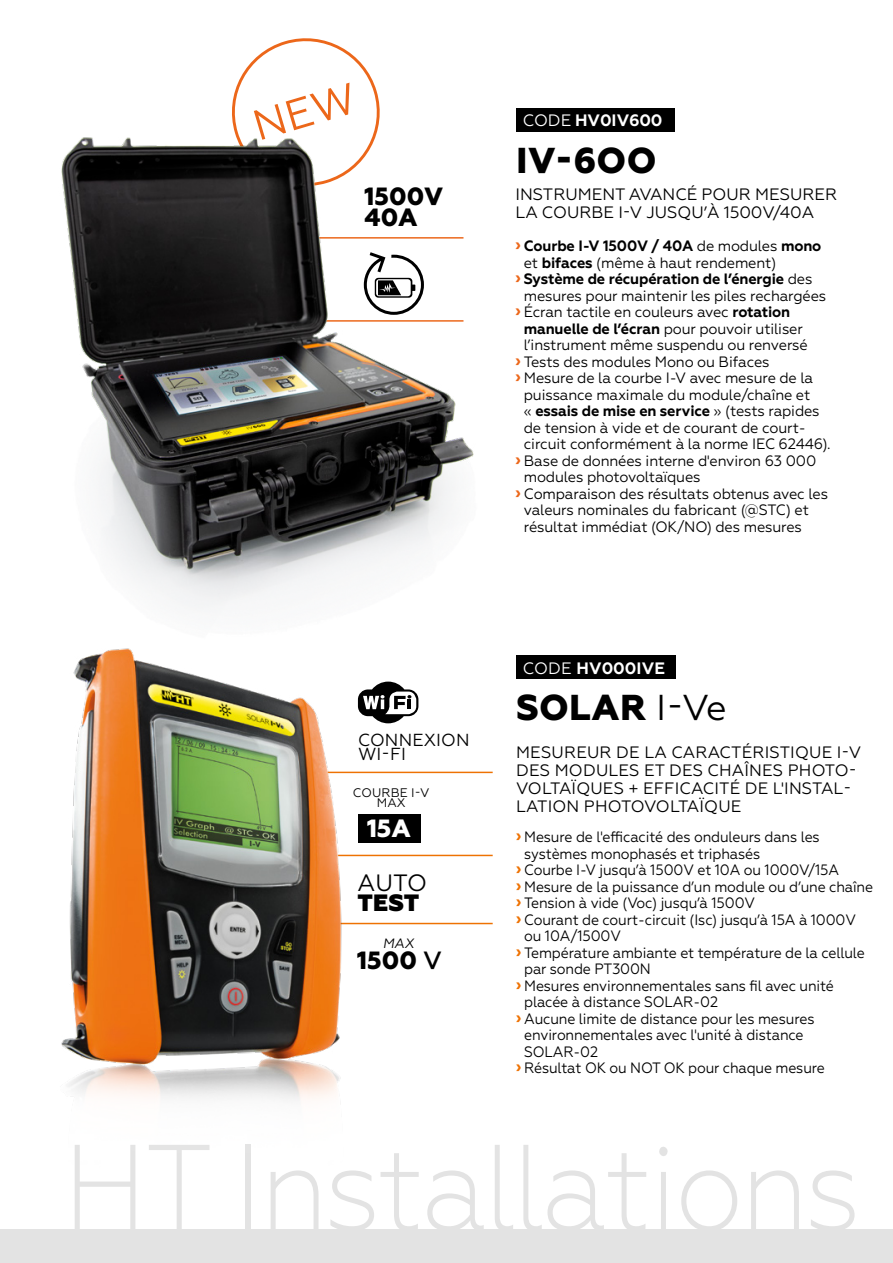
<style>
.page{position:relative;width:893px;height:1263px;background:#fff}
.page>*{position:absolute;margin:0;border:0;box-sizing:border-box;transform-origin:0 0}
.t1{font:300 121.5px "Geometria";letter-spacing:-.02em;color:#e3e3e3;scale:.91 1}
.t2{font:800 36px "Geometria";letter-spacing:.01em;color:#000}
.t3{font:800 24.9px "Geometria";color:#000}
.t4{font:800 24.9px "Geometria";color:#fff}
.t5{font:23.55px "Geometria";color:#000}
.t6{font:800 23.55px "Geometria";color:#000}
.t7{font:17.4px/14.9px "Geometria";letter-spacing:.01em;color:#000}
.t8{font:16.5px/18px "Geometria";letter-spacing:.01em;color:#000}
.t9{font:700 16.5px "Geometria";color:#fff}
.t10{font:15px/16.5px "Geometria";letter-spacing:-.01em;color:#000}
.t11{font:15px/16.5px "Geometria";letter-spacing:-.01em;color:#000;scale:.94 1}
.t12{font:italic 13.5px "Geometria";color:#000}
.t13{font:12.45px "Geometria";letter-spacing:.01em;color:#000}
.s1{font-weight:400}
.s2{font-weight:800;color:#ec671a}
.s3{font-weight:700}
.s4{font-weight:500}
.s5{font-weight:800;color:#ee7203}
</style>
<div class="page">
<div style="left:0;top:1229px;width:893px;height:34px;background:#e3e3e3"></div>
<hr style="left:277px;top:772px;width:216px;height:1px;background:#ee7203">
<hr style="left:277px;top:855px;width:216px;height:1px;background:#ee7203">
<hr style="left:277px;top:923px;width:216px;height:1px;background:#ee7203">
<svg style="left:407px;top:689px;width:11px;height:28px"></svg>
<div style="left:358px;top:814px;width:62px;height:28px;background:#000"></div>
<div style="left:516px;top:109px;width:159px;height:23px;background:#000"></div>
<img style="left:61px;top:648px;width:346px;height:453px">
<img style="left:61px;top:137px;width:413px;height:473px">
<div style="left:516px;top:656px;width:159px;height:23px;background:#000"></div>
<svg style="left:225px;top:38px;width:162px;height:155px"></svg>
<p class="t3" style="left:365px;top:182px;width:80px">1500V</p>
<p class="t3" style="left:365px;top:203px;width:55px">40A</p>
<p class="t9" style="left:523px;top:110px;width:141px"><span class="s1">CODE</span> HV0IV600</p>
<p class="t2" style="left:516px;top:139px;width:142px">IV-6OO</p>
<p class="t8" style="left:515px;top:186px;width:323px">INSTRUMENT AVANCÉ POUR MESURER<br>LA COURBE I-V JUSQU’À 1500V/40A</p>
<p class="t10" style="left:524px;top:238px;width:299px;text-indent:-8px"><span class="s2">›</span> <span class="s3">Courbe I-V 1500V / 40A</span> de modules <span class="s3">mono </span>et <span class="s3">bifaces</span> (même à haut rendement)</p>
<p class="t10" style="left:524px;top:271px;width:304px;text-indent:-8px"><span class="s2">›</span> <span class="s3">Système de récupération de l’énergie</span> des mesures pour maintenir les piles rechargées</p>
<p class="t10" style="left:524px;top:304px;width:285px;text-indent:-8px"><span class="s2">›</span> Écran tactile en couleurs avec <span class="s3">rotation manuelle de l’écran</span> pour pouvoir utiliser l’instrument même suspendu ou renversé</p>
<p class="t10" style="left:515px;top:353px;width:256px"><span class="s2">›</span> Tests des modules Mono ou Bifaces</p>
<p class="t10" style="left:524px;top:370px;width:308px;text-indent:-8px"><span class="s2">›</span> Mesure de la courbe I-V avec mesure de la puissance maximale du module/chaîne et<br>« <span class="s3">essais de mise en service</span> » (tests rapides de tension à vide et de courant de court&shy;circuit conformément à la norme IEC 62446).</p>
<p class="t10" style="left:524px;top:452px;width:294px;text-indent:-8px"><span class="s2">›</span> Base de données interne d'environ 63 000 modules photovoltaïques</p>
<p class="t10" style="left:524px;top:485px;width:306px;text-indent:-8px"><span class="s2">›</span> Comparaison des résultats obtenus avec les valeurs nominales du fabricant (@STC) et résultat immédiat (OK/NO) des mesures</p>
<p class="t7" style="left:358px;top:732px;width:113px">CONNEXION<br>WI-FI</p>
<p class="t13" style="left:353px;top:785px;width:78px">COURBE I-V</p>
<p class="t13" style="left:377px;top:796px;width:30px">MAX</p>
<p class="t4" style="left:367px;top:813px;width:45px">15A</p>
<p class="t5" style="left:357px;top:869px;width:71px">AUTO</p>
<p class="t6" style="left:357px;top:889px;width:63px">TEST</p>
<p class="t12" style="left:383px;top:935px;width:33px">MAX</p>
<p class="t3" style="left:357px;top:945px;width:86px">1500 <span class="s4">V</span></p>
<p class="t9" style="left:523px;top:658px;width:144px"><span class="s1">CODE</span> HV000IVE</p>
<p class="t2" style="left:516px;top:686px;width:212px">SOLAR <span class="s1">I-Ve</span></p>
<p class="t8" style="left:516px;top:744px;width:346px">MESUREUR DE LA CARACTÉRISTIQUE I-V<br>DES MODULES ET DES CHAÎNES PHOTO-<br>VOLTAÏQUES + EFFICACITÉ DE L'INSTAL-<br>LATION PHOTOVOLTAÏQUE</p>
<p class="t11" style="left:524px;top:828px;width:316px;text-indent:-8px"><span class="s5">›</span> Mesure de l'efficacité des onduleurs dans les systèmes monophasés et triphasés</p>
<p class="t11" style="left:516px;top:861px;width:345px"><span class="s5">›</span> Courbe I-V jusqu’à 1500V et 10A ou 1000V/15A</p>
<p class="t11" style="left:516px;top:878px;width:381px"><span class="s5">›</span> Mesure de la puissance d’un module ou d’une chaîne</p>
<p class="t11" style="left:516px;top:894px;width:256px"><span class="s5">›</span> Tension à vide (Voc) jusqu’à 1500V</p>
<p class="t11" style="left:524px;top:911px;width:355px;text-indent:-8px"><span class="s5">›</span> Courant de court-circuit (Isc) jusqu’à 15A à 1000V ou 10A/1500V</p>
<p class="t11" style="left:524px;top:944px;width:364px;text-indent:-8px"><span class="s5">›</span> Température ambiante et température de la cellule par sonde PT300N</p>
<p class="t11" style="left:524px;top:977px;width:331px;text-indent:-8px"><span class="s5">›</span> Mesures environnementales sans fil avec unité placée à distance SOLAR-02</p>
<p class="t11" style="left:524px;top:1010px;width:310px;text-indent:-8px"><span class="s5">›</span> Aucune limite de distance pour les mesures environnementales avec l'unité à distance<br>SOLAR-02</p>
<p class="t11" style="left:516px;top:1059px;width:330px"><span class="s5">›</span> Résultat OK ou NOT OK pour chaque mesure</p>
<h1 class="t1" style="left:63px;top:1118px;width:878px">HT Installations</h1>
</div>
